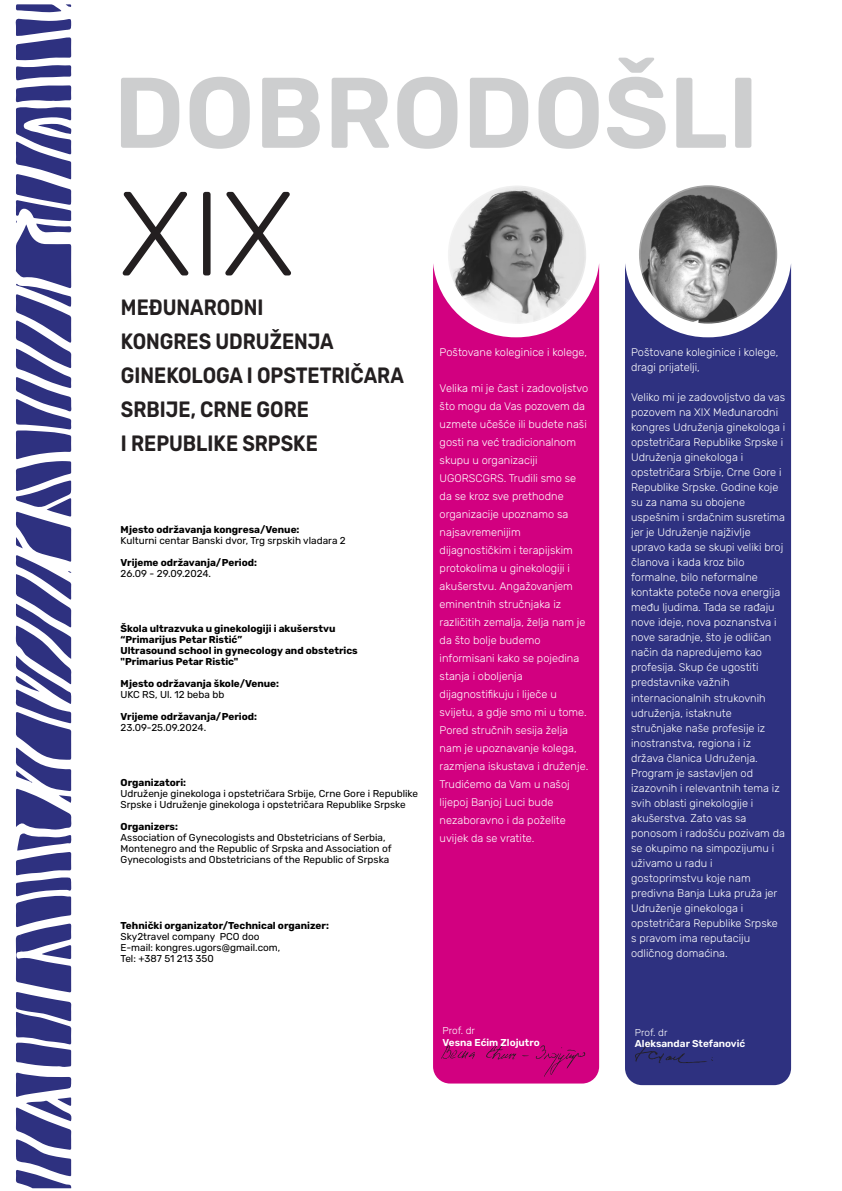
<style>
.page{position:relative;width:842px;height:1191px;background:#fff}
.page>*{position:absolute;margin:0;border:0;box-sizing:border-box;transform-origin:0 0}
.t1{font:300 119.4px "Rubik";color:#231f20}
.t2{font:600 100px "Rubik";color:#cdcecf}
.t3{font:600 22.2px/34px "Rubik";color:#231f20;scale:.87 1}
.t4{font:300 11px/15px "Rubik";color:#fff}
.t5{font:10px/11px "Rubik";color:#000}
.t6{font:700 10px/11px "Rubik";color:#000}
.t7{font:600 10px "Rubik";color:#fff}
.t8{font:300 10px "Rubik";letter-spacing:-.005em;color:#fff}
</style>
<div class="page">
<svg style="left:15px;top:4px;width:57px;height:1184px"></svg>
<img style="left:448px;top:186px;width:138px;height:77px">
<img style="left:639px;top:185px;width:139px;height:78px">
<svg style="left:433px;top:263px;width:166px;height:820px;background:#d10d84"></svg>
<svg style="left:625px;top:263px;width:166px;height:822px;background:#373a84"></svg>
<svg style="left:483px;top:1042px;width:33px;height:17px"></svg>
<svg style="left:535px;top:1044px;width:50px;height:32px;background:#c30278"></svg>
<svg style="left:441px;top:1045px;width:34px;height:15px"></svg>
<svg style="left:635px;top:1041px;width:78px;height:22px;background:#2c2f78"></svg>
<h2 class="t2" style="left:114px;top:38px;width:647px">DOBRODOŠLI</h2>
<h1 class="t1" style="left:119px;top:148px;width:177px">XIX</h1>
<h3 class="t3" style="left:121px;top:291px;width:327px">MEĐUNARODNI<br>KONGRES UDRUŽENJA<br>GINEKOLOGA I OPSTETRIČARA<br>SRBIJE, CRNE GORE<br>I REPUBLIKE SRPSKE</h3>
<p class="t6" style="left:121px;top:524px;width:181px">Mjesto održavanja kongresa/Venue:</p>
<p class="t5" style="left:121px;top:536px;width:227px">Kulturni centar Banski dvor, Trg srpskih vladara 2</p>
<p class="t6" style="left:121px;top:557px;width:138px">Vrijeme održavanja/Period:</p>
<p class="t5" style="left:121px;top:569px;width:92px">26.09 - 29.09.2024.</p>
<p class="t6" style="left:121px;top:623px;width:239px">Škola ultrazvuka u ginekologiji i akušerstvu “Primarijus Petar Ristić”<br>Ultrasound school in gynecology and obstetrics "Primarius Petar Ristic"</p>
<p class="t6" style="left:121px;top:678px;width:160px">Mjesto održavanja škole/Venue:</p>
<p class="t5" style="left:121px;top:690px;width:105px">UKC RS, Ul. 12 beba bb</p>
<p class="t6" style="left:121px;top:711px;width:138px">Vrijeme održavanja/Period:</p>
<p class="t5" style="left:121px;top:723px;width:87px">23.09-25.09.2024.</p>
<p class="t6" style="left:121px;top:777px;width:67px">Organizatori:</p>
<p class="t5" style="left:121px;top:789px;width:299px">Udruženje ginekologa i opstetričara Srbije, Crne Gore i Republike<br>Srpske i Udruženje ginekologa i opstetričara Republike Srpske</p>
<p class="t6" style="left:121px;top:821px;width:59px">Organizers:</p>
<p class="t5" style="left:121px;top:833px;width:273px">Association of Gynecologists and Obstetricians of Serbia,<br>Montenegro and the Republic of Srpska and Association of<br>Gynecologists and Obstetricians of the Republic of Srpska</p>
<p class="t6" style="left:121px;top:920px;width:210px">Tehnički organizator/Technical organizer:</p>
<p class="t5" style="left:121px;top:932px;width:161px">Sky2travel company PCO doo<br>E-mail: kongres.ugors@gmail.com,<br>Tel: +387 51 213 350</p>
<p class="t4" style="left:440px;top:345px;width:149px">Poštovane koleginice i kolege,</p>
<p class="t4" style="left:440px;top:380px;width:150px;line-height:18px">Velika mi je čast i zadovoljstvo što mogu da Vas pozovem da uzmete učešće ili budete naši gosti na već tradicionalnom skupu u organizaciji<br>UGORSCGRS. Trudili smo se da se kroz sve prethodne organizacije upoznamo sa najsavremenijim dijagnostičkim i terapijskim protokolima u ginekologiji i akušerstvu. Angažovanjem eminentnih stručnjaka iz različitih zemalja, želja nam je da što bolje budemo informisani kako se pojedina stanja i oboljenja dijagnostifikuju i liječe u svijetu, a gdje smo mi u tome.<br>Pored stručnih sesija želja nam je upoznavanje kolega, razmjena iskustava i druženje.<br>Trudićemo da Vam u našoj lijepoj Banjoj Luci bude nezaboravno i da poželite uvijek da se vratite.</p>
<p class="t8" style="left:442px;top:1023px;width:34px">Prof. dr</p>
<p class="t7" style="left:442px;top:1034px;width:99px">Vesna Ećim Zlojutro</p>
<p class="t4" style="left:631px;top:345px;width:149px">Poštovane koleginice i kolege, dragi prijatelji,</p>
<p class="t4" style="left:631px;top:390px;width:156px">Veliko mi je zadovoljstvo da vas pozovem na XIX Međunarodni kongres Udruženja ginekologa i opstetričara Republike Srpske i<br>Udruženja ginekologa i opstetričara Srbije, Crne Gore i<br>Republike Srpske. Godine koje su za nama su obojene uspešnim i srdačnim susretima jer je Udruženje najživlje upravo kada se skupi veliki broj članova i kada kroz bilo formalne, bilo neformalne kontakte poteče nova energija među ljudima. Tada se rađaju nove ideje, nova poznanstva i nove saradnje, što je odličan način da napredujemo kao profesija. Skup će ugostiti predstavnike važnih internacionalnih strukovnih udruženja, istaknute stručnjake naše profesije iz inostranstva, regiona i iz država članica Udruženja.<br>Program je sastavljen od izazovnih i relevantnih tema iz svih oblasti ginekologije i akušerstva. Zato vas sa ponosom i radošću pozivam da se okupimo na simpozijumu i uživamo u radu i gostoprimstvu koje nam predivna Banja Luka pruža jer<br>Udruženje ginekologa i opstetričara Republike Srpske s pravom ima reputaciju odličnog domaćina.</p>
<p class="t8" style="left:635px;top:1025px;width:34px">Prof. dr</p>
<p class="t7" style="left:635px;top:1036px;width:112px">Aleksandar Stefanović</p>
</div>
